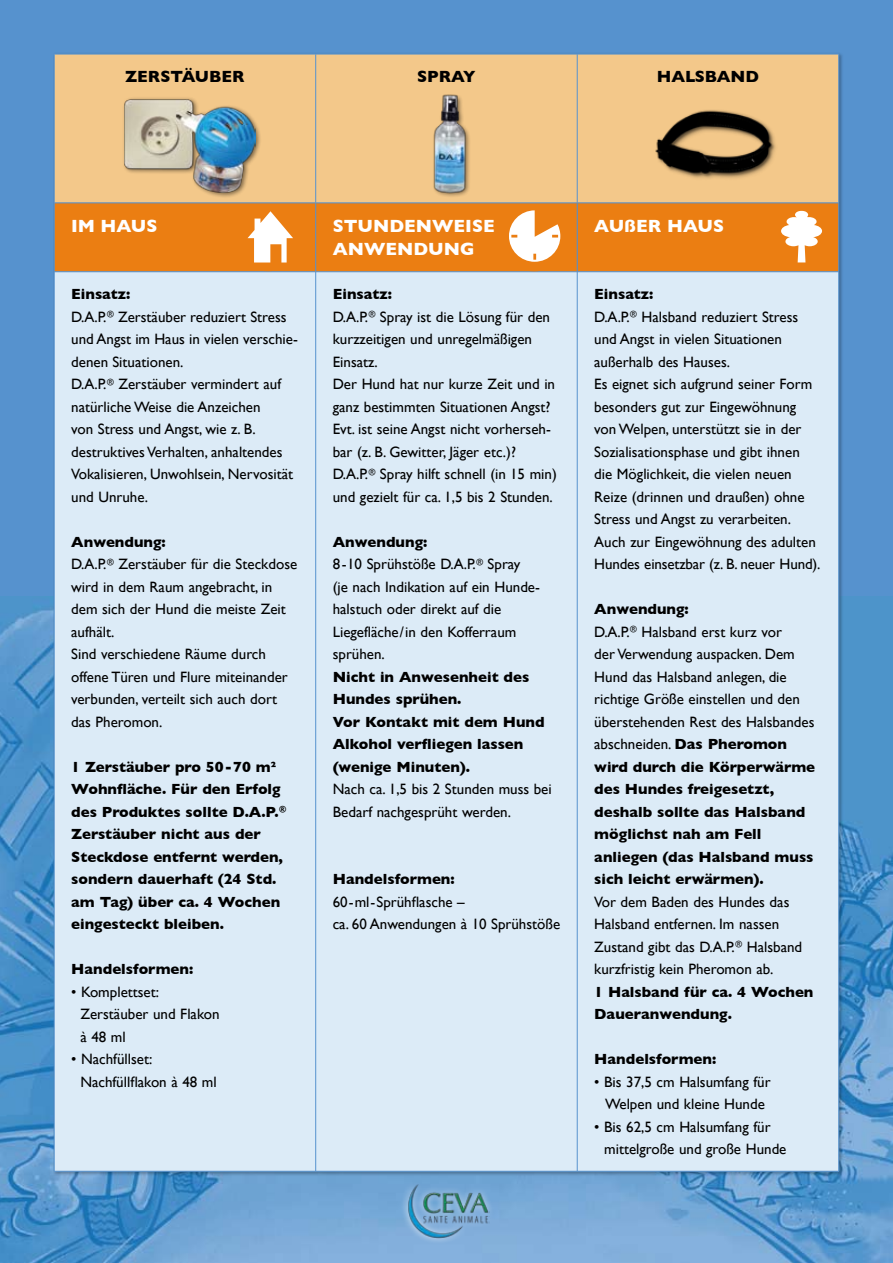
<style>
.page{position:relative;width:893px;height:1263px;background:#fff}
.page>*{position:absolute;margin:0;border:0;box-sizing:border-box;transform-origin:0 0}
.t1{font:700 18px/22.5px "Gill Sans";color:#fff}
.t2{font:700 16.5px "Gill Sans";color:#000}
.t3{font:15px/22.5px "Gill Sans";color:#000}
.t4{font:700 15px/22.5px "Gill Sans";color:#000}
.s1{font-weight:700}
.s2{font-weight:400}
</style>
<div class="page">
<div style="left:0;top:0;width:893px;height:648px;background:#5692ce"></div>
<img style="left:0;top:596px;width:893px;height:667px">
<div style="left:401px;top:1177px;width:103px;height:82px;background:#84b0dc"></div>
<img style="left:407px;top:1213px;width:83px;height:27px">
<div style="left:53px;top:52px;width:816px;height:1161px;background:#000;opacity:.3"></div>
<div style="left:55px;top:55px;width:783px;height:148px;background:#f3c88a"></div>
<div style="left:55px;top:204px;width:783px;height:67px;background:#eb7e12"></div>
<div style="left:316px;top:203px;width:261px;height:69px;background:#eb7e12"></div>
<div style="left:55px;top:272px;width:783px;height:899px;background:#dcebf7"></div>
<hr style="left:54px;top:54px;width:262px;height:1px;background:#5692ce">
<hr style="left:54px;top:54px;width:1px;height:149px;background:#5692ce">
<hr style="left:316px;top:54px;width:261px;height:1px;background:#5692ce">
<hr style="left:315px;top:54px;width:1px;height:149px;background:#5692ce">
<hr style="left:577px;top:54px;width:262px;height:1px;background:#5692ce">
<hr style="left:577px;top:54px;width:1px;height:149px;background:#5692ce">
<hr style="left:838px;top:54px;width:1px;height:149px;background:#5692ce">
<hr style="left:54px;top:203px;width:262px;height:1px;background:#5692ce">
<hr style="left:54px;top:203px;width:1px;height:69px;background:#5692ce">
<hr style="left:316px;top:203px;width:261px;height:1px;background:#5692ce">
<hr style="left:315px;top:203px;width:1px;height:69px;background:#5692ce">
<hr style="left:577px;top:203px;width:262px;height:1px;background:#5692ce">
<hr style="left:577px;top:203px;width:1px;height:69px;background:#5692ce">
<hr style="left:838px;top:203px;width:1px;height:69px;background:#5692ce">
<hr style="left:54px;top:271px;width:262px;height:1px;background:#5692ce">
<hr style="left:54px;top:272px;width:1px;height:899px;background:#5692ce">
<hr style="left:316px;top:271px;width:261px;height:1px;background:#5692ce">
<hr style="left:315px;top:272px;width:1px;height:899px;background:#5692ce">
<hr style="left:577px;top:271px;width:262px;height:1px;background:#5692ce">
<hr style="left:577px;top:272px;width:1px;height:899px;background:#5692ce">
<hr style="left:838px;top:272px;width:1px;height:899px;background:#5692ce">
<hr style="left:54px;top:1171px;width:262px;height:1px;background:#5692ce">
<hr style="left:316px;top:1171px;width:261px;height:1px;background:#5692ce">
<hr style="left:577px;top:1171px;width:262px;height:1px;background:#5692ce">
<div style="left:654px;top:108px;width:140px;height:98px;background:#000;opacity:.5"></div>
<img style="left:651px;top:105px;width:126px;height:83px">
<div style="left:122px;top:96px;width:165px;height:120px;background:#000;opacity:.5"></div>
<img style="left:125px;top:99px;width:131px;height:93px">
<div style="left:432px;top:93px;width:56px;height:119px;background:#000;opacity:.5"></div>
<img style="left:428px;top:91px;width:40px;height:104px">
<svg style="left:509px;top:210px;width:52px;height:52px"></svg>
<svg style="left:767px;top:207px;width:68px;height:63px;background:#f09f4f"></svg>
<svg style="left:235px;top:206px;width:70px;height:65px;background:#f0a153"></svg>
<p class="t2" style="left:125px;top:67px;width:121px">ZERSTÄUBER</p>
<p class="t2" style="left:417px;top:67px;width:60px">SPRAY</p>
<p class="t2" style="left:657px;top:67px;width:104px">HALSBAND</p>
<p class="t1" style="left:71px;top:215px;width:88px">IM HAUS</p>
<p class="t1" style="left:333px;top:215px;width:163px">STUNDENWEISE<br>ANWENDUNG</p>
<p class="t1" style="left:594px;top:215px;width:131px">AUßER HAUS</p>
<p class="t3" style="left:71px;top:283px;width:228px"><span class="s1">Einsatz:<br></span>D.A.P.<sup>®</sup> Zerstäuber reduziert Stress und Angst im Haus in vielen verschie&shy;denen Situationen.<br>D.A.P.<sup>®</sup> Zerstäuber vermindert auf natürliche Weise die Anzeichen<br>von Stress und Angst, wie z. B. destruktives Verhalten, anhaltendes<br>Vokalisieren, Unwohlsein, Nervosität und Unruhe.</p>
<p class="t3" style="left:71px;top:530px;width:228px"><span class="s1">Anwendung:<br></span>D.A.P.<sup>®</sup> Zerstäuber für die Steckdose wird in dem Raum angebracht, in dem sich der Hund die meiste Zeit aufhält.<br>Sind verschiedene Räume durch offene Türen und Flure miteinander verbunden, verteilt sich auch dort das Pheromon.</p>
<p class="t4" style="left:71px;top:755px;width:217px">1 Zerstäuber pro 50-70 m²<br>Wohnfläche. Für den Erfolg des Produktes sollte D.A.P.<sup>®<br></sup>Zerstäuber nicht aus der<br>Steckdose entfernt werden, sondern dauerhaft (24 Std. am Tag) über ca. 4 Wochen eingesteckt bleiben.</p>
<p class="t4" style="left:71px;top:958px;width:124px">Handelsformen:</p>
<p class="t3" style="left:80px;top:980px;width:141px;text-indent:-9px">• Komplettset:<br>Zerstäuber und Flakon à 48 ml</p>
<p class="t3" style="left:80px;top:1048px;width:138px;text-indent:-9px">• Nachfüllset:<br>Nachfüllflakon à 48 ml</p>
<p class="t3" style="left:594px;top:283px;width:228px"><span class="s1">Einsatz:<br></span>D.A.P.<sup>®</sup> Halsband reduziert Stress und Angst in vielen Situationen außerhalb des Hauses.<br>Es eignet sich aufgrund seiner Form besonders gut zur Eingewöhnung von Welpen, unterstützt sie in der<br>Sozialisationsphase und gibt ihnen die Möglichkeit, die vielen neuen<br>Reize (drinnen und draußen) ohne<br>Stress und Angst zu verarbeiten.<br>Auch zur Eingewöhnung des adulten<br>Hundes einsetzbar (z. B. neuer Hund).</p>
<p class="t4" style="left:594px;top:598px;width:222px">Anwendung:<br><span class="s2">D.A.P.</span><sup>®</sup> <span class="s2">Halsband erst kurz vor<br>der Verwendung auspacken. Dem<br>Hund das Halsband anlegen, die richtige Größe einstellen und den überstehenden Rest des Halsbandes abschneiden.</span> Das Pheromon wird durch die Körperwärme des Hundes freigesetzt, deshalb sollte das Halsband möglichst nah am Fell anliegen (das Halsband muss sich leicht erwärmen).</p>
<p class="t3" style="left:594px;top:890px;width:209px">Vor dem Baden des Hundes das<br>Halsband entfernen. Im nassen<br>Zustand gibt das D.A.P.<sup>®</sup> Halsband kurzfristig kein Pheromon ab.</p>
<p class="t4" style="left:594px;top:980px;width:221px">1 Halsband für ca. 4 Wochen<br>Daueranwendung.</p>
<p class="t4" style="left:594px;top:1048px;width:124px">Handelsformen:</p>
<p class="t3" style="left:594px;top:1070px;width:178px;text-align:center">• Bis 37,5 cm Halsumfang für<br>Welpen und kleine Hunde</p>
<p class="t3" style="left:604px;top:1115px;width:184px;text-indent:-10px">• Bis 62,5 cm Halsumfang für mittelgroße und große Hunde</p>
<p class="t3" style="left:333px;top:283px;width:226px"><span class="s1">Einsatz:<br></span>D.A.P.<sup>®</sup> Spray ist die Lösung für den kurzzeitigen und unregelmäßigen<br>Einsatz.<br>Der Hund hat nur kurze Zeit und in ganz bestimmten Situationen Angst?<br>Evt. ist seine Angst nicht vorherseh&shy;bar (z. B. Gewitter, Jäger etc.)?<br>D.A.P.<sup>®</sup> Spray hilft schnell (in 15 min) und gezielt für ca. 1,5 bis 2 Stunden.</p>
<p class="t3" style="left:333px;top:530px;width:208px"><span class="s1">Anwendung:<br></span>8-10 Sprühstöße D.A.P.<sup>®</sup> Spray (je nach Indikation auf ein Hunde&shy;halstuch oder direkt auf die<br>Liegefläche/in den Kofferraum sprühen.</p>
<p class="t4" style="left:333px;top:665px;width:213px">Nicht in Anwesenheit des<br>Hundes sprühen.<br>Vor Kontakt mit dem Hund<br>Alkohol verfliegen lassen (wenige Minuten).</p>
<p class="t3" style="left:333px;top:778px;width:221px">Nach ca. 1,5 bis 2 Stunden muss bei<br>Bedarf nachgesprüht werden.</p>
<p class="t4" style="left:333px;top:868px;width:124px">Handelsformen:</p>
<p class="t3" style="left:333px;top:890px;width:229px">60-ml-Sprühflasche –<br>ca. 60 Anwendungen à 10 Sprühstöße</p>
</div>
